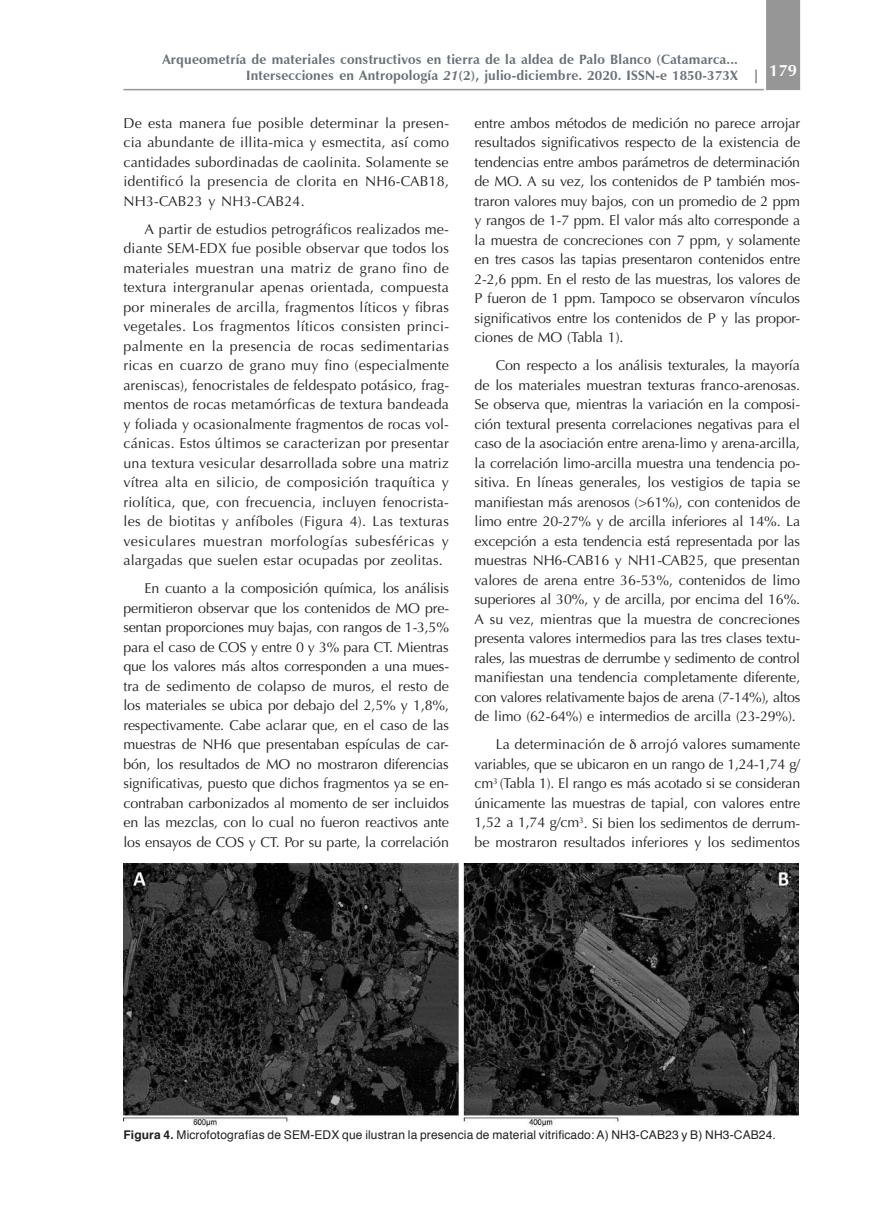
<style>
.page{position:relative;width:881px;height:1229px;background:#fff}
.page>*{position:absolute;margin:0;border:0;box-sizing:border-box;transform-origin:0 0}
.t1{font:700 16.5px "Zapf Humanist 601 BT";color:#fff}
.t2{font:14.25px/19.5px "Optima";letter-spacing:-.01em;color:#231f20;text-align:justify}
.t3{font:700 13.5px/16.5px "Zapf Humanist 601 BT";letter-spacing:.015em;color:#697176;text-align:right}
.t4{font:12px "Helvetica";letter-spacing:.01em;color:#231f20}
.s1{font-style:italic}
.s2{font-weight:700}
</style>
<div class="page">
<hr style="left:123px;top:89px;width:640px;height:1px;background:#969696">
<div style="left:766px;top:0;width:33px;height:90px;background:#969696"></div>
<img style="left:123px;top:864px;width:674px;height:262px">
<p class="t3" style="left:162px;top:51px;width:576px">Arqueometría de materiales constructivos en tierra de la aldea de Palo Blanco (Catamarca...<br>Intersecciones en Antropología <span class="s1">21</span>(2), julio-diciembre. 2020. ISSN-e 1850-373X</p>
<p class="t2" style="left:123px;top:114px;width:327px">De esta manera fue posible determinar la presen&shy;cia abundante de illita-mica y esmectita, así como cantidades subordinadas de caolinita. Solamente se identificó la presencia de clorita en NH6-CAB18, NH3-CAB23 y NH3-CAB24.</p>
<p class="t2" style="left:123px;top:219px;width:327px;text-indent:21px">A partir de estudios petrográficos realizados me&shy;diante SEM-EDX fue posible observar que todos los materiales muestran una matriz de grano fino de textura intergranular apenas orientada, compuesta por minerales de arcilla, fragmentos líticos y fibras vegetales. Los fragmentos líticos consisten princi&shy;palmente en la presencia de rocas sedimentarias ricas en cuarzo de grano muy fino (especialmente areniscas), fenocristales de feldespato potásico, frag&shy;mentos de rocas metamórficas de textura bandeada y foliada y ocasionalmente fragmentos de rocas vol&shy;cánicas. Estos últimos se caracterizan por presentar una textura vesicular desarrollada sobre una matriz vítrea alta en silicio, de composición traquítica y riolítica, que, con frecuencia, incluyen fenocrista&shy;les de biotitas y anfíboles (Figura 4). Las texturas vesiculares muestran morfologías subesféricas y alargadas que suelen estar ocupadas por zeolitas.</p>
<p class="t2" style="left:123px;top:579px;width:327px;text-indent:21px">En cuanto a la composición química, los análisis permitieron observar que los contenidos de MO pre&shy;sentan proporciones muy bajas, con rangos de 1-3,5% para el caso de COS y entre 0 y 3% para CT. Mientras que los valores más altos corresponden a una mues&shy;tra de sedimento de colapso de muros, el resto de los materiales se ubica por debajo del 2,5% y 1,8%, respectivamente. Cabe aclarar que, en el caso de las muestras de NH6 que presentaban espículas de car&shy;bón, los resultados de MO no mostraron diferencias significativas, puesto que dichos fragmentos ya se en&shy;contraban carbonizados al momento de ser incluidos en las mezclas, con lo cual no fueron reactivos ante los ensayos de COS y CT. Por su parte, la correlación</p>
<p class="t1" style="left:752px;top:60px;width:45px"><sub>|</sub> 179</p>
<p class="t2" style="left:474px;top:113px;width:327px">entre ambos métodos de medición no parece arrojar resultados significativos respecto de la existencia de tendencias entre ambos parámetros de determinación de MO. A su vez, los contenidos de P también mos&shy;traron valores muy bajos, con un promedio de 2 ppm y rangos de 1-7 ppm. El valor más alto corresponde a la muestra de concreciones con 7 ppm, y solamente en tres casos las tapias presentaron contenidos entre 2-2,6 ppm. En el resto de las muestras, los valores de P fueron de 1 ppm. Tampoco se observaron vínculos significativos entre los contenidos de P y las propor&shy;ciones de MO (Tabla 1).</p>
<p class="t2" style="left:474px;top:356px;width:327px;text-indent:21px">Con respecto a los análisis texturales, la mayoría de los materiales muestran texturas franco-arenosas.<br>Se observa que, mientras la variación en la composi&shy;ción textural presenta correlaciones negativas para el caso de la asociación entre arena-limo y arena-arcilla, la correlación limo-arcilla muestra una tendencia po&shy;sitiva. En líneas generales, los vestigios de tapia se manifiestan más arenosos (&gt;61%), con contenidos de limo entre 20-27% y de arcilla inferiores al 14%. La excepción a esta tendencia está representada por las muestras NH6-CAB16 y NH1-CAB25, que presentan valores de arena entre 36-53%, contenidos de limo superiores al 30%, y de arcilla, por encima del 16%.<br>A su vez, mientras que la muestra de concreciones presenta valores intermedios para las tres clases textu&shy;rales, las muestras de derrumbe y sedimento de control manifiestan una tendencia completamente diferente, con valores relativamente bajos de arena (7-14%), altos de limo (62-64%) e intermedios de arcilla (23-29%).</p>
<p class="t2" style="left:474px;top:735px;width:327px;text-indent:21px">La determinación de arrojó valores sumamente variables, que se ubicaron en un rango de 1,24-1,74 g/ cm<sup>3</sup> (Tabla 1). El rango es más acotado si se consideran únicamente las muestras de tapial, con valores entre 1,52 a 1,74 g/cm<sup>3</sup>. Si bien los sedimentos de derrum&shy;be mostraron resultados inferiores y los sedimentos</p>
<p class="t4" style="left:123px;top:1125px;width:653px"><span class="s2">Figura 4.</span> Microfotografías de SEM-EDX que ilustran la presencia de material vitrificado: A) NH3-CAB23 y B) NH3-CAB24.</p>
</div>
